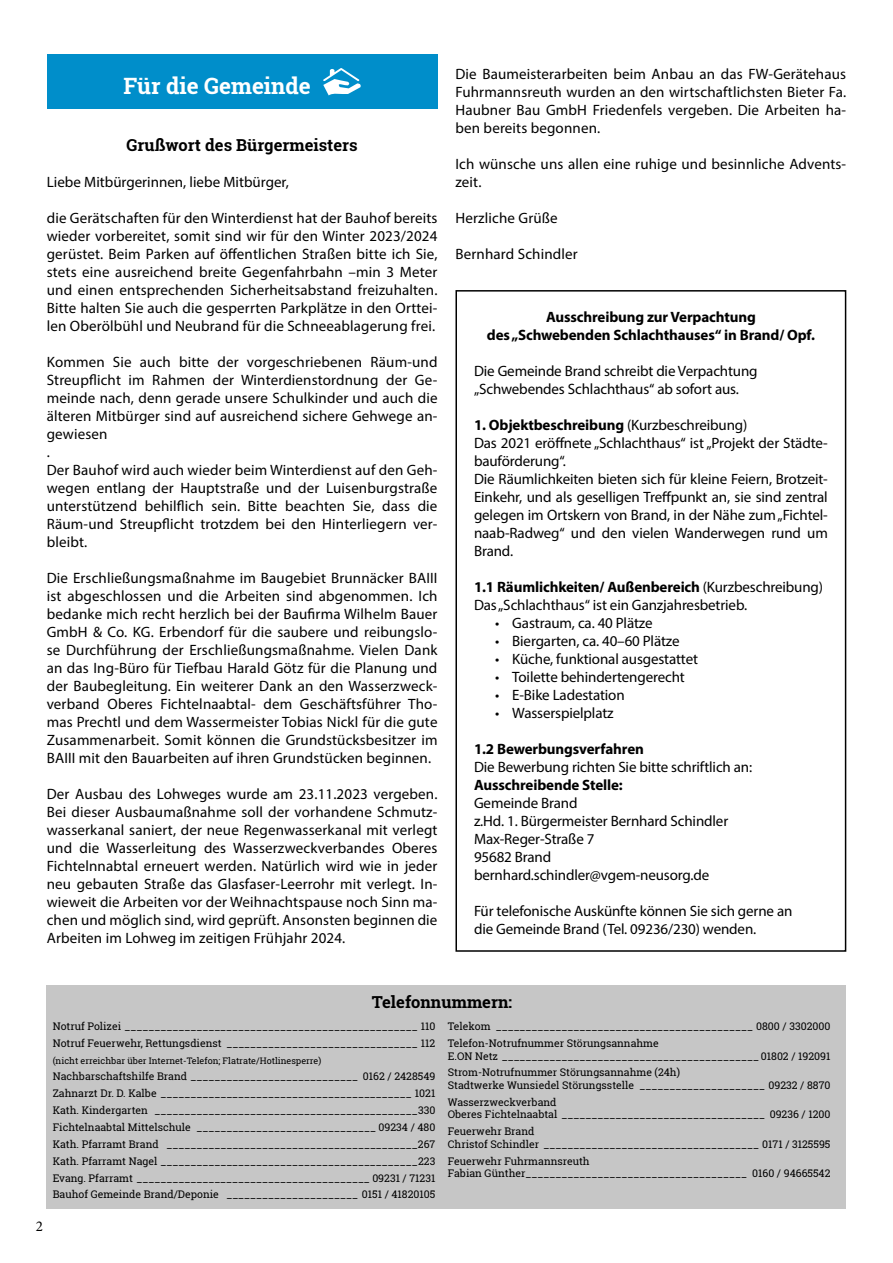
<style>
.page{position:relative;width:893px;height:1263px;background:#fff}
.page>*{position:absolute;margin:0;border:0;box-sizing:border-box;transform-origin:0 0}
.t1{font:700 22.5px "Roboto Slab";color:#fff}
.t2{font:700 16.5px "Roboto Slab";color:#000}
.t3{font:15px/18px "Myriad Pro";color:#000}
.t4{font:700 15px/18px "Myriad Pro";letter-spacing:-.01em;color:#000;text-align:center}
.t5{font:15px "Minion Pro";color:#000}
.t6{font:10.5px/16.8px "Roboto Slab";color:#000}
.t7{font:9px "Roboto Slab";color:#000}
.s1{font-weight:700}
</style>
<div class="page">
<div style="left:47px;top:54px;width:390px;height:54px;background:#008eca"></div>
<svg style="left:323px;top:68px;width:38px;height:27px"></svg>
<div style="left:47px;top:985px;width:799px;height:223px;background:#c6c6c6"></div>
<div style="left:455px;top:290px;width:391px;height:662px;border:2px solid #000"></div>
<h1 class="t1" style="left:124px;top:70px;width:189px">Für die Gemeinde</h1>
<p class="t2" style="left:127px;top:133px;width:233px">Grußwort des Bürgermeisters</p>
<p class="t3" style="left:47px;top:172px;width:243px">Liebe Mitbürgerinnen, liebe Mitbürger,</p>
<p class="t3" style="left:47px;top:208px;width:392px;text-align:justify">die Gerätschaften für den Winterdienst hat der Bauhof bereits wieder vorbereitet, somit sind wir für den Winter 2023/2024 gerüstet. Beim Parken auf öffentlichen Straßen bitte ich Sie, stets eine ausreichend breite Gegenfahrbahn –min 3 Meter und einen entsprechenden Sicherheitsabstand freizuhalten.<br>Bitte halten Sie auch die gesperrten Parkplätze in den Orttei&shy;len Oberölbühl und Neubrand für die Schneeablagerung frei.</p>
<p class="t3" style="left:47px;top:352px;width:392px">Kommen Sie auch bitte der vorgeschriebenen Räum-und Streupflicht im Rahmen der Winterdienstordnung der Ge&shy;meinde nach, denn gerade unsere Schulkinder und auch die älteren Mitbürger sind auf ausreichend sichere Gehwege an&shy;gewiesen<br>.<br>Der Bauhof wird auch wieder beim Winterdienst auf den Geh&shy;wegen entlang der Hauptstraße und der Luisenburgstraße unterstützend behilflich sein. Bitte beachten Sie, dass die Räum-und Streupflicht trotzdem bei den Hinterliegern ver&shy;bleibt.</p>
<p class="t3" style="left:47px;top:568px;width:392px;text-align:justify">Die Erschließungsmaßnahme im Baugebiet Brunnäcker BAIII ist abgeschlossen und die Arbeiten sind abgenommen. Ich bedanke mich recht herzlich bei der Baufirma Wilhelm Bauer GmbH &amp; Co. KG. Erbendorf für die saubere und reibungslo&shy;se Durchführung der Erschließungsmaßnahme. Vielen Dank an das Ing-Büro für Tiefbau Harald Götz für die Planung und der Baubegleitung. Ein weiterer Dank an den Wasserzweck&shy;verband Oberes Fichtelnaabtal- dem Geschäftsführer Tho&shy;mas Prechtl und dem Wassermeister Tobias Nickl für die gute Zusammenarbeit. Somit können die Grundstücksbesitzer im BAIII mit den Bauarbeiten auf ihren Grundstücken beginnen.</p>
<p class="t3" style="left:47px;top:784px;width:392px;text-align:justify">Der Ausbau des Lohweges wurde am 23.11.2023 vergeben.<br>Bei dieser Ausbaumaßnahme soll der vorhandene Schmutz&shy;wasserkanal saniert, der neue Regenwasserkanal mit verlegt und die Wasserleitung des Wasserzweckverbandes Oberes Fichtelnnabtal erneuert werden. Natürlich wird wie in jeder neu gebauten Straße das Glasfaser-Leerrohr mit verlegt. In&shy;wieweit die Arbeiten vor der Weihnachtspause noch Sinn ma&shy;chen und möglich sind, wird geprüft. Ansonsten beginnen die Arbeiten im Lohweg im zeitigen Frühjahr 2024.</p>
<p class="t3" style="left:455px;top:64px;width:392px;text-align:justify">Die Baumeisterarbeiten beim Anbau an das FW-Gerätehaus Fuhrmannsreuth wurden an den wirtschaftlichsten Bieter Fa.<br>Haubner Bau GmbH Friedenfels vergeben. Die Arbeiten ha&shy;ben bereits begonnen.</p>
<p class="t3" style="left:455px;top:154px;width:392px">Ich wünsche uns allen eine ruhige und besinnliche Advents&shy;zeit.</p>
<p class="t3" style="left:455px;top:208px;width:104px">Herzliche Grüße</p>
<p class="t3" style="left:455px;top:244px;width:124px">Bernhard Schindler</p>
<p class="t4" style="left:487px;top:308px;width:329px">Ausschreibung zur Verpachtung<br>des „Schwebenden Schlachthauses“ in Brand/ Opf.</p>
<p class="t3" style="left:474px;top:362px;width:285px">Die Gemeinde Brand schreibt die Verpachtung „Schwebendes Schlachthaus“ ab sofort aus.</p>
<p class="t3" style="left:474px;top:416px;width:355px"><span class="s1">1. Objektbeschreibung</span> (Kurzbeschreibung)<br>Das 2021 eröffnete „Schlachthaus“ ist „Projekt der Städte&shy;bauförderung“.<br>Die Räumlichkeiten bieten sich für kleine Feiern, Brotzeit-Einkehr, und als geselligen Treffpunkt an, sie sind zentral gelegen im Ortskern von Brand, in der Nähe zum „Fichtel&shy;naab-Radweg“ und den vielen Wanderwegen rund um Brand.</p>
<p class="t3" style="left:474px;top:578px;width:351px"><span class="s1">1.1 Räumlichkeiten/ Außenbereich</span> (Kurzbeschreibung)<br>Das „Schlachthaus“ ist ein Ganzjahresbetrieb.</p>
<p class="t3" style="left:495px;top:614px;width:159px">• Gastraum, ca. 40 Plätze</p>
<p class="t3" style="left:495px;top:632px;width:186px">• Biergarten, ca. 40–60 Plätze</p>
<p class="t3" style="left:495px;top:650px;width:204px">• Küche, funktional ausgestattet</p>
<p class="t3" style="left:495px;top:668px;width:191px">• Toilette behindertengerecht</p>
<p class="t3" style="left:495px;top:686px;width:131px">• E-Bike Ladestation</p>
<p class="t3" style="left:495px;top:704px;width:120px">• Wasserspielplatz</p>
<p class="t4" style="left:474px;top:740px;width:171px">1.2 Bewerbungsverfahren</p>
<p class="t3" style="left:474px;top:758px;width:280px">Die Bewerbung richten Sie bitte schriftlich an:</p>
<p class="t4" style="left:474px;top:776px;width:150px">Ausschreibende Stelle:</p>
<p class="t3" style="left:474px;top:794px;width:256px">Gemeinde Brand<br>z.Hd. 1. Bürgermeister Bernhard Schindler<br>Max-Reger-Straße 7<br>95682 Brand bernhard.schindler@vgem-neusorg.de</p>
<p class="t3" style="left:474px;top:902px;width:320px">Für telefonische Auskünfte können Sie sich gerne an die Gemeinde Brand (Tel. 09236/230) wenden.</p>
<p class="t2" style="left:372px;top:991px;width:142px">Telefonnummern:</p>
<p class="t5" style="left:36px;top:1216px;width:9px">2</p>
<p class="t6" style="left:53px;top:1017px;width:384px">Notruf Polizei _________________________________________________ 110<br>Notruf Feuerwehr, Rettungsdienst ________________________________ 112</p>
<p class="t7" style="left:53px;top:1054px;width:270px">(nicht erreichbar über Internet-Telefon; Flatrate/Hotlinesperre)</p>
<p class="t6" style="left:53px;top:1068px;width:384px;text-align:justify">Nachbarschaftshilfe Brand ____________________________ 0162 / 2428549<br>Zahnarzt Dr. D. Kalbe __________________________________________ 1021<br>Kath. Kindergarten ____________________________________________330<br>Fichtelnaabtal Mittelschule ______________________________ 09234 / 480<br>Kath. Pfarramt Brand __________________________________________267<br>Kath. Pfarramt Nagel ___________________________________________223<br>Evang. Pfarramt _______________________________________ 09231 / 71231<br>Bauhof Gemeinde Brand/Deponie ______________________ 0151 / 41820105</p>
<p class="t6" style="left:448px;top:1018px;width:384px">Telekom ___________________________________________ 0800 / 3302000<br>Telefon-Notrufnummer Störungsannahme</p>
<p class="t6" style="left:448px;top:1047px;width:384px">E.ON Netz ___________________________________________ 01802 / 192091<br>Strom-Notrufnummer Störungsannahme (24h)</p>
<p class="t6" style="left:448px;top:1077px;width:384px">Stadtwerke Wunsiedel Störungsstelle _____________________ 09232 / 8870<br>Wasserzweckverband</p>
<p class="t6" style="left:448px;top:1106px;width:384px">Oberes Fichtelnaabtal __________________________________ 09236 / 1200<br>Feuerwehr Brand</p>
<p class="t6" style="left:448px;top:1135px;width:384px">Christof Schindler ____________________________________ 0171 / 3125595<br>Feuerwehr Fuhrmannsreuth</p>
<p class="t6" style="left:448px;top:1165px;width:384px">Fabian Günther_____________________________________ 0160 / 94665542</p>
</div>
